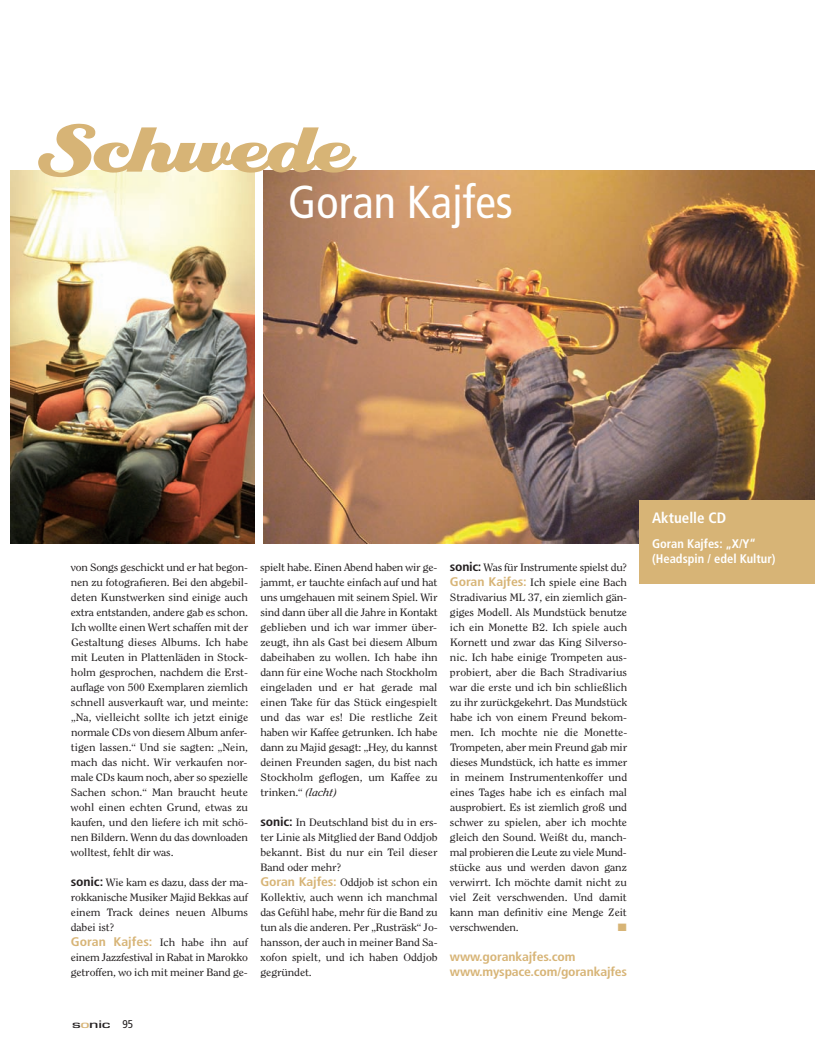
<style>
.page{position:relative;width:815px;height:1064px;background:#fff}
.page>*{position:absolute;margin:0;border:0;box-sizing:border-box;transform-origin:0 0}
.t1{font:condensed 46.12px "Frutiger LT Std";color:#fff}
.t2{font:700 condensed 15px "Frutiger LT Std";color:#fff}
.t3{font:700 condensed 12.5px/15px "Frutiger LT Std";letter-spacing:-.01em;color:#d7b476;scale:1.1 1}
.t4{font:700 condensed 12.5px/15px "Frutiger LT Std";color:#fff}
.t5{font:500 11.25px "Eurostile T";letter-spacing:-.02em;color:#231f20;scale:1.6 1}
.t6{font:10.62px/15px "Clearface Std";letter-spacing:-.01em;color:#231f20;text-align:justify;scale:1.1 1}
.t7{font:10.62px "Zapf Dingbats";color:#d7b476;scale:1.1 1}
.s1{font-family:"Frutiger LT Std";font-weight:700;font-stretch:condensed;font-size:12.5px}
.s2{font-family:"Frutiger LT Std";font-weight:700;font-stretch:condensed;font-size:12.5px;color:#d7b476}
.s3{font-style:italic}
.s4{color:#d7b476}
.s5{font-family:"Frutiger LT Std";font-weight:400;font-stretch:condensed}
</style>
<div class="page">
<img style="left:264px;top:171px;width:551px;height:372px">
<img style="left:11px;top:191px;width:243px;height:352px">
<div style="left:640px;top:500px;width:175px;height:84px;background:#d7b476"></div>
<svg style="left:10px;top:124px;width:347px;height:67px"></svg>
<h1 class="t1" style="left:288px;top:184px;width:226px">Goran Kajfes</h1>
<p class="t6" style="left:71px;top:560px;width:163px">von Songs geschickt und er hat begon&shy;nen zu fotografieren. Bei den abgebil&shy;deten Kunstwerken sind einige auch extra entstanden, andere gab es schon.<br>Ich wollte einen Wert schaffen mit der Gestaltung dieses Albums. Ich habe mit Leuten in Plattenläden in Stock&shy;holm gesprochen, nachdem die Erst&shy;auflage von 500 Exemplaren ziemlich schnell ausverkauft war, und meinte: „Na, vielleicht sollte ich jetzt einige normale CDs von diesem Album anfer&shy;tigen lassen.“ Und sie sagten: „Nein, mach das nicht. Wir verkaufen nor&shy;male CDs kaum noch, aber so spezielle Sachen schon.“ Man braucht heute wohl einen echten Grund, etwas zu kaufen, und den liefere ich mit schö&shy;nen Bildern. Wenn du das downloaden wolltest, fehlt dir was.</p>
<p class="t6" style="left:71px;top:875px;width:163px;text-align:left"><span class="s1">sonic:</span> Wie kam es dazu, dass der ma&shy;rokkanische Musiker Majid Bekkas auf einem Track deines neuen Albums dabei ist?<br><span class="s2">Goran Kajfes:</span> Ich habe ihn auf einem Jazzfestival in Rabat in Marokko getroffen, wo ich mit meiner Band ge-</p>
<p class="t6" style="left:260px;top:560px;width:163px">spielt habe. Einen Abend haben wir ge&shy;jammt, er tauchte einfach auf und hat uns umgehauen mit seinem Spiel. Wir sind dann über all die Jahre in Kontakt geblieben und ich war immer über&shy;zeugt, ihn als Gast bei diesem Album dabeihaben zu wollen. Ich habe ihn dann für eine Woche nach Stockholm eingeladen und er hat gerade mal einen Take für das Stück eingespielt und das war es! Die restliche Zeit haben wir Kaffee getrunken. Ich habe dann zu Majid gesagt: „Hey, du kannst deinen Freunden sagen, du bist nach Stockholm geflogen, um Kaffee zu trinken.“ <span class="s3">(lacht)</span></p>
<p class="t6" style="left:260px;top:815px;width:163px;text-align:left"><span class="s1">sonic:</span> In Deutschland bist du in ers&shy;ter Linie als Mitglied der Band Oddjob bekannt. Bist du nur ein Teil dieser<br>Band oder mehr?<br><span class="s2">Goran Kajfes:</span> Oddjob ist schon ein<br>Kollektiv, auch wenn ich manchmal das Gefühl habe, mehr für die Band zu tun als die anderen. Per „Rusträsk“ Jo&shy;hansson, der auch in meiner Band Sa&shy;xofon spielt, und ich haben Oddjob gegründet.</p>
<p class="t6" style="left:450px;top:560px;width:163px"><span class="s1">sonic:</span> Was für Instrumente spielst du?<br><span class="s2">Goran Kajfes:</span> Ich spiele eine Bach Stradivarius ML 37, ein ziemlich gän&shy;giges Modell. Als Mundstück benutze ich ein Monette B2. Ich spiele auch Kornett und zwar das King Silverso&shy;nic. Ich habe einige Trompeten aus&shy;probiert, aber die Bach Stradivarius war die erste und ich bin schließlich zu ihr zurückgekehrt. Das Mundstück habe ich von einem Freund bekom&shy;men. Ich mochte nie die Monette-Trompeten, aber mein Freund gab mir dieses Mundstück, ich hatte es immer in meinem Instrumentenkoffer und eines Tages habe ich es einfach mal ausprobiert. Es ist ziemlich groß und schwer zu spielen, aber ich mochte gleich den Sound. Weißt du, manch&shy;mal probieren die Leute zu viele Mund&shy;stücke aus und werden davon ganz verwirrt. Ich möchte damit nicht zu viel Zeit verschwenden. Und damit kann man definitiv eine Menge Zeit verschwenden.</p>
<p class="t7" style="left:618px;top:921px;width:10px">■</p>
<p class="t3" style="left:450px;top:950px;width:163px">www.gorankajfes.com www.myspace.com/gorankajfes</p>
<p class="t5" style="left:72px;top:1017px;width:40px">s<span class="s4">o</span>nic <span class="s5">95</span></p>
<h2 class="t2" style="left:652px;top:512px;width:76px">Aktuelle CD</h2>
<p class="t4" style="left:652px;top:537px;width:125px">Goran Kajfes: „X/Y“ (Headspin / edel Kultur)</p>
</div>
